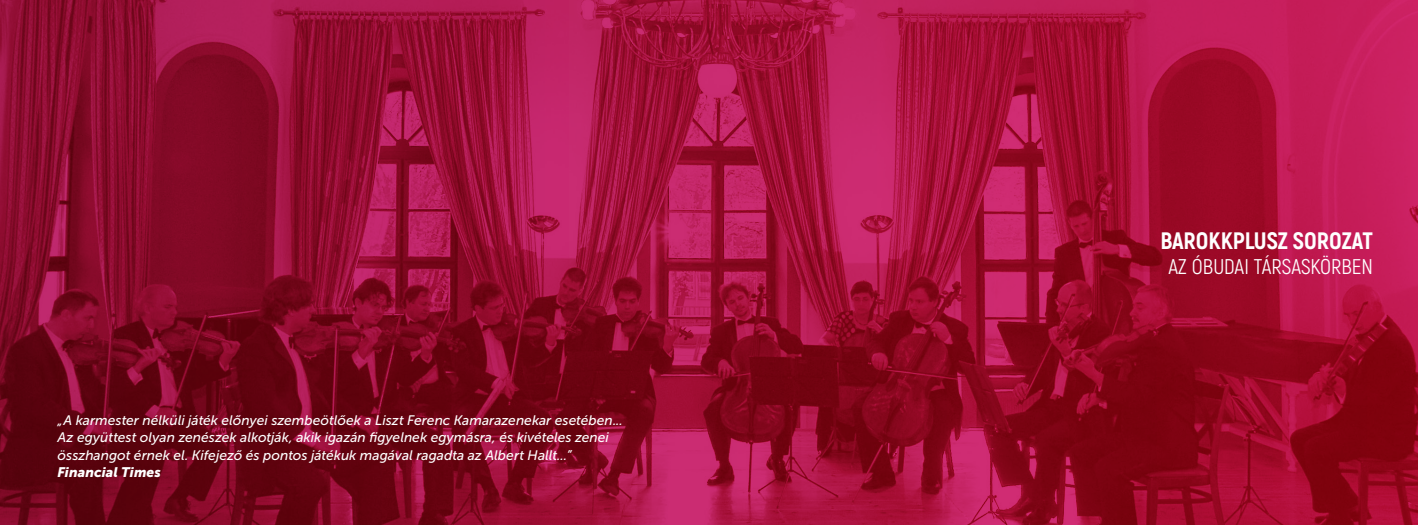
<style>
.page{position:relative;width:1418px;height:525px;background:#fff}
.page>*{position:absolute;margin:0;border:0;box-sizing:border-box;transform-origin:0 0}
.t1{font:800 23.75px "Akrobat";color:#fff}
.t2{font:21.25px "Akrobat";color:#fff}
.t3{font:italic 13.75px/17.5px "Museo Sans Cyrl 500";color:#fff}
.t4{font:italic 13.75px "Museo Sans Cyrl 900";letter-spacing:.005em;color:#fff}
</style>
<div class="page">
<img style="left:0;top:0;width:1417px;height:524px">
<p class="t3" style="left:58px;top:411px;width:567px">„A karmester nélküli játék előnyei szembeötlőek a Liszt Ferenc Kamarazenekar esetében...<br>Az együttest olyan zenészek alkotják, akik igazán figyelnek egymásra, és kivételes zenei összhangot érnek el. Kifejező és pontos játékuk magával ragadta az Albert Hallt...”</p>
<p class="t4" style="left:58px;top:464px;width:105px">Financial Times</p>
<h1 class="t1" style="left:1160px;top:225px;width:214px">BAROKKPLUSZ SOROZAT</h1>
<h2 class="t2" style="left:1168px;top:253px;width:206px">AZ ÓBUDAI TÁRSASKÖRBEN</h2>
</div>
